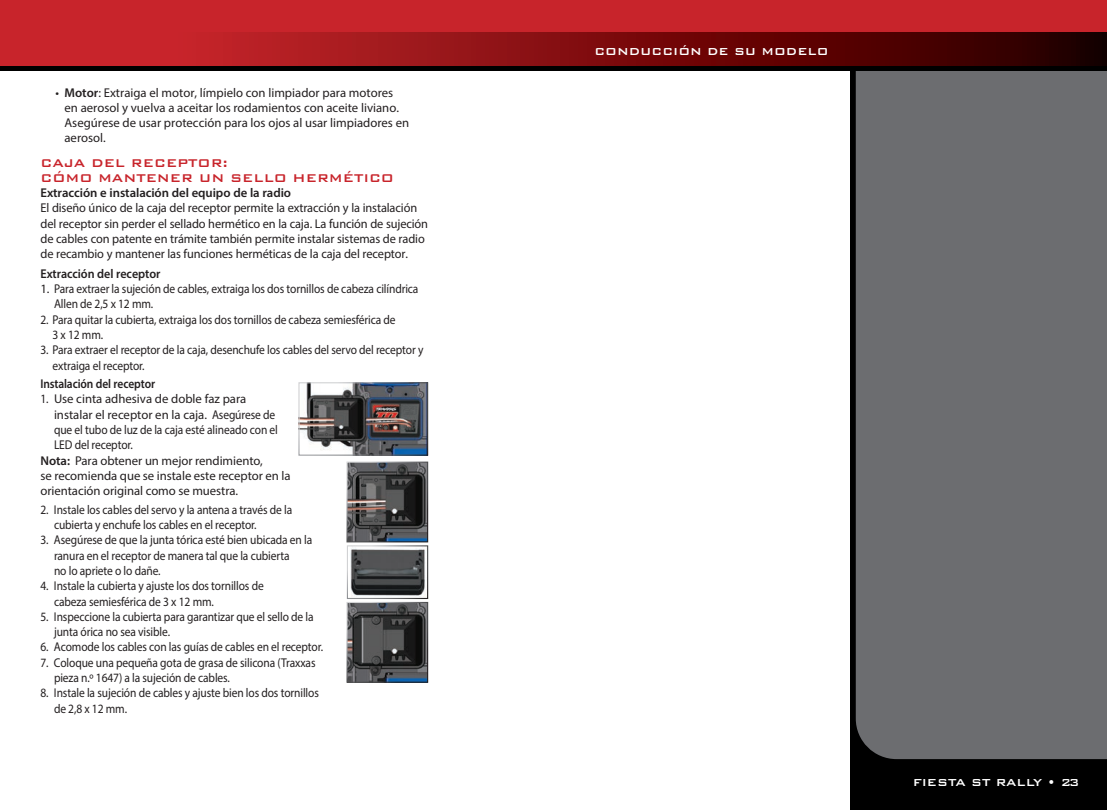
<style>
.page{position:relative;width:1107px;height:810px;background:#fff}
.page>*{position:absolute;margin:0;border:0;box-sizing:border-box;transform-origin:0 0}
.t1{font:500 15px "Bank Gothic BT";letter-spacing:-.005em;color:#c8242b}
.t2{font:500 13.5px "Bank Gothic BT";color:#fff}
.t3{font:12.75px/15.3px "Myriad Pro";letter-spacing:-.01em;color:#231f20;scale:.9 1}
.t4{font:12.75px/15.3px "Myriad Pro";letter-spacing:-.01em;color:#231f20}
.t5{font:600 12.75px "Myriad Pro";letter-spacing:-.005em;color:#231f20}
.t6{font:600 12.75px "Myriad Pro";letter-spacing:-.005em;color:#231f20;scale:.9 1}
.t7{font:600 12.75px "Myriad Pro";letter-spacing:-.005em;color:#231f20;scale:.95 1}
.s1{font-weight:600}
</style>
<div class="page">
<div style="left:850px;top:13px;width:257px;height:797px;background:#000"></div>
<div style="left:856px;top:71px;width:251px;height:688px;background:#6c6d70"></div>
<div style="left:0;top:0;width:1107px;height:70px;background:#000"></div>
<div style="left:0;top:0;width:1107px;height:51px;background:#c8242b"></div>
<svg style="left:0;top:32px;width:1107px;height:34px;background:#831013"></svg>
<img style="left:300px;top:384px;width:126px;height:70px">
<div style="left:298px;top:382px;width:130px;height:74px;border:1px solid #fff"></div>
<img style="left:348px;top:464px;width:78px;height:76px">
<img style="left:348px;top:604px;width:78px;height:77px">
<img style="left:350px;top:547px;width:76px;height:50px">
<div style="left:347px;top:545px;width:81px;height:54px;border:1px solid #fff"></div>
<p class="t4" style="left:64px;top:85px;width:346px;text-indent:-9px">• <span class="s1">Motor</span>: Extraiga el motor, límpielo con limpiador para motores en aerosol y vuelva a aceitar los rodamientos con aceite liviano.<br>Asegúrese de usar protección para los ojos al usar limpiadores en aerosol.</p>
<p class="t1" style="left:40px;top:155px;width:189px">CAJA DEL RECEPTOR:</p>
<p class="t1" style="left:40px;top:170px;width:355px">CÓMO MANTENER UN SELLO HERMÉTICO</p>
<p class="t5" style="left:40px;top:185px;width:252px">Extracción e instalación del equipo de la radio</p>
<p class="t4" style="left:40px;top:200px;width:389px">El diseño único de la caja del receptor permite la extracción y la instalación del receptor sin perder el sellado hermético en la caja. La función de sujeción de cables con patente en trámite también permite instalar sistemas de radio de recambio y mantener las funciones herméticas de la caja del receptor.</p>
<p class="t7" style="left:40px;top:265px;width:128px">Extracción del receptor</p>
<p class="t4" style="left:54px;top:281px;width:366px;text-indent:-14px">1. Para extraer la sujeción de cables, extraiga los dos tornillos de cabeza cilíndrica<br>Allen de 2,5 x 12 mm.</p>
<p class="t3" style="left:53px;top:312px;width:383px;text-indent:-12px">2. Para quitar la cubierta, extraiga los dos tornillos de cabeza semiesférica de<br>3 x 12 mm.</p>
<p class="t3" style="left:52px;top:342px;width:414px;text-indent:-12px">3. Para extraer el receptor de la caja, desenchufe los cables del servo del receptor y extraiga el receptor.</p>
<p class="t6" style="left:40px;top:376px;width:129px">Instalación del receptor</p>
<p class="t3" style="left:54px;top:391px;width:250px;text-indent:-14px">1. Use cinta adhesiva de doble faz para instalar el receptor en la caja. Asegúrese de que el tubo de luz de la caja esté alineado con el LED del receptor.</p>
<p class="t4" style="left:40px;top:453px;width:252px"><span class="s1">Nota:</span> Para obtener un mejor rendimiento,<br>se recomienda que se instale este receptor en la orientación original como se muestra.</p>
<p class="t3" style="left:54px;top:502px;width:266px;text-indent:-14px">2. Instale los cables del servo y la antena a través de la cubierta y enchufe los cables en el receptor.</p>
<p class="t3" style="left:54px;top:532px;width:288px;text-indent:-14px">3. Asegúrese de que la junta tórica esté bien ubicada en la ranura en el receptor de manera tal que la cubierta<br>no lo apriete o lo dañe.</p>
<p class="t3" style="left:54px;top:578px;width:235px;text-indent:-14px">4. Instale la cubierta y ajuste los dos tornillos de cabeza semiesférica de 3 x 12 mm.</p>
<p class="t3" style="left:54px;top:609px;width:290px;text-indent:-14px">5. Inspeccione la cubierta para garantizar que el sello de la junta órica no sea visible.</p>
<p class="t3" style="left:40px;top:639px;width:316px">6. Acomode los cables con las guías de cables en el receptor.</p>
<p class="t3" style="left:54px;top:655px;width:292px;text-indent:-14px">7. Coloque una pequeña gota de grasa de silicona (Traxxas pieza n.º 1647) a la sujeción de cables.</p>
<p class="t3" style="left:54px;top:685px;width:296px;text-indent:-14px">8. Instale la sujeción de cables y ajuste bien los dos tornillos de 2,8 x 12 mm.</p>
<p class="t2" style="left:594px;top:44px;width:236px">CONDUCCIÓN DE SU MODELO</p>
<p class="t2" style="left:913px;top:775px;width:168px">FIESTA ST RALLY • 23</p>
</div>
